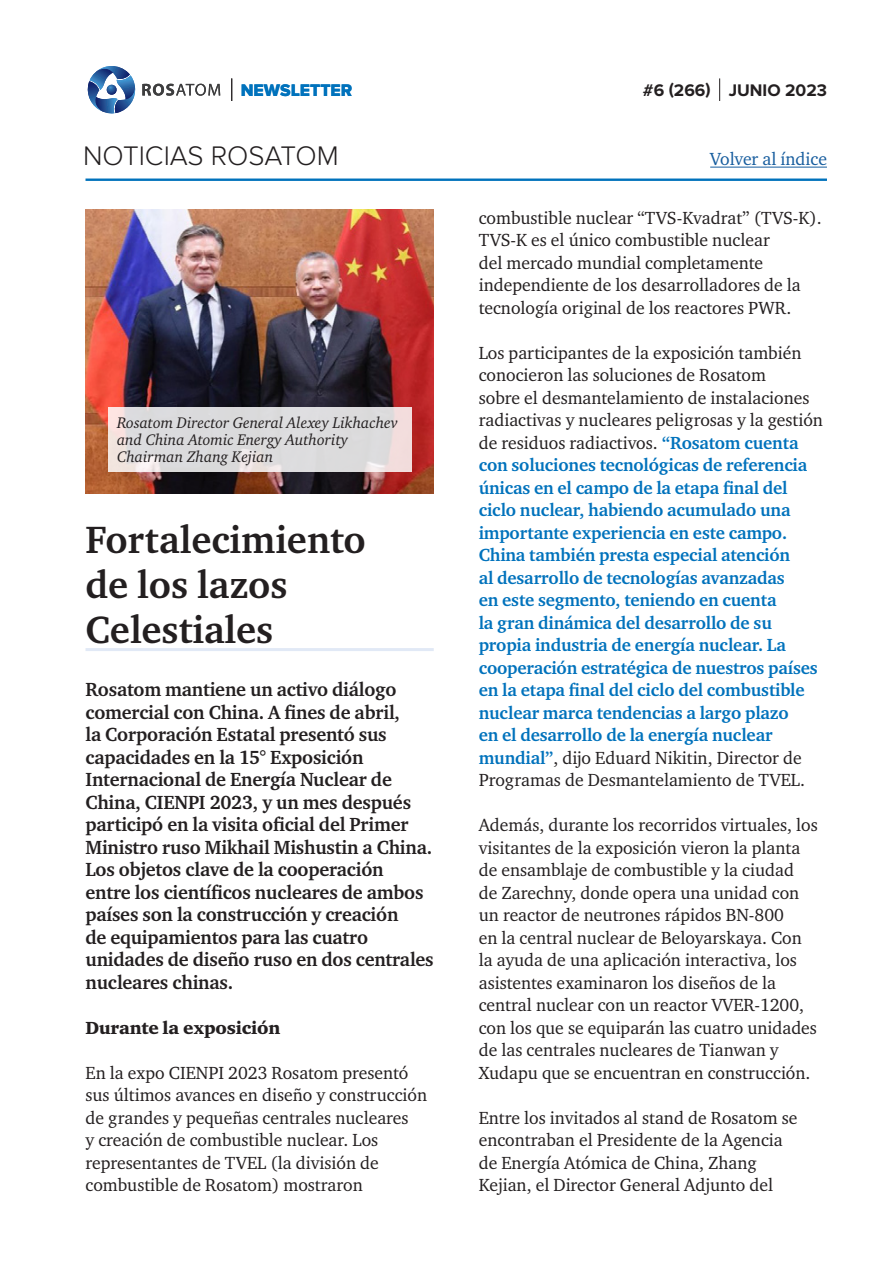
<style>
.page{position:relative;width:893px;height:1263px;background:#fff}
.page>*{position:absolute;margin:0;border:0;box-sizing:border-box;transform-origin:0 0}
.t1{font:700 39px/45px "Charter ITC";color:#231f20}
.t2{font:300 27.9px "Proxima Nova";color:#231f20}
.lead{font:700 19.5px/22.5px "Charter ITC";letter-spacing:-.01em;color:#231f20}
.main_text{font:18px/22.5px "Charter ITC";color:#231f20}
.main_text-2{font:700 18px/22.5px "Charter ITC";letter-spacing:-.01em;color:#0072bc}
.subtitle{font:18px "Charter Black ITC";letter-spacing:-.01em;color:#231f20}
.t3{font:18px "Charter ITC";color:#175d9e}
.t4{font:700 17.4px "Proxima Nova";color:#231f20}
.t5{font:17.4px "Proxima Nova Extrabld";color:#0072bc}
.Pic_caption{font:italic 15.75px/17.2px "Charter ITC";color:#231f20}
.s1{font-weight:400;color:#231f20}
</style>
<div class="page">
<hr style="left:86px;top:179px;width:741px;height:2px;background:#0072bc">
<hr style="left:710px;top:167px;width:117px;height:1px;background:#175d9e">
<svg style="left:719px;top:78px;width:1px;height:23px"></svg>
<svg style="left:87px;top:66px;width:49px;height:48px"></svg>
<svg style="left:142px;top:84px;width:78px;height:12px"></svg>
<svg style="left:231px;top:78px;width:1px;height:23px"></svg>
<hr style="left:86px;top:648px;width:348px;height:3px;background:#e1e9f6">
<img style="left:86px;top:209px;width:348px;height:285px">
<svg style="left:108px;top:407px;width:303px;height:64px;background:#dfdcdd"></svg>
<p class="t5" style="left:241px;top:80px;width:113px">NEWSLETTER</p>
<h2 class="t2" style="left:83px;top:140px;width:257px">NOTICIAS ROSATOM</h2>
<p class="Pic_caption" style="left:117px;top:414px;width:282px">Rosatom Director General Alexey Likhachev and China Atomic Energy Authority<br>Chairman Zhang Kejian</p>
<p class="t1" style="left:86px;top:517px;width:282px">Fortalecimiento de los lazos<br>Celestiales</p>
<p class="lead" style="left:86px;top:678px;width:350px">Rosatom mantiene un activo diálogo comercial con China. A fines de abril,<br>la Corporación Estatal presentó sus capacidades en la 15° Exposición Internacional de Energía Nuclear de China, CIENPI 2023, y un mes después participó en la visita oficial del Primer Ministro ruso Mikhail Mishustin a China.<br>Los objetos clave de la cooperación entre los científicos nucleares de ambos países son la construcción y creación<br>de equipamientos para las cuatro unidades de diseño ruso en dos centrales nucleares chinas.</p>
<p class="subtitle" style="left:86px;top:1016px;width:196px">Durante la exposición</p>
<p class="main_text" style="left:86px;top:1061px;width:343px">En la expo CIENPI 2023 Rosatom presentó sus últimos avances en diseño y construcción de grandes y pequeñas centrales nucleares<br>y creación de combustible nuclear. Los representantes de TVEL (la división de combustible de Rosatom) mostraron</p>
<p class="t4" style="left:643px;top:80px;width:186px">#6 (266) JUNIO 2023</p>
<p class="t3" style="left:710px;top:148px;width:118px">Volver al índice</p>
<p class="main_text" style="left:479px;top:206px;width:344px">combustible nuclear “TVS-Kvadrat” (TVS-K).<br>TVS-K es el único combustible nuclear<br>del mercado mundial completamente independiente de los desarrolladores de la tecnología original de los reactores PWR.</p>
<p class="main_text-2" style="left:479px;top:341px;width:346px"><span class="s1">Los participantes de la exposición también conocieron las soluciones de Rosatom<br>sobre el desmantelamiento de instalaciones radiactivas y nucleares peligrosas y la gestión de residuos radiactivos.</span> “Rosatom cuenta con soluciones tecnológicas de referencia únicas en el campo de la etapa final del ciclo nuclear, habiendo acumulado una importante experiencia en este campo.<br>China también presta especial atención<br>al desarrollo de tecnologías avanzadas<br>en este segmento, teniendo en cuenta<br>la gran dinámica del desarrollo de su propia industria de energía nuclear. La cooperación estratégica de nuestros países en la etapa final del ciclo del combustible nuclear marca tendencias a largo plazo<br>en el desarrollo de la energía nuclear mundial”<span class="s1">, dijo Eduard Nikitin, Director de Programas de Desmantelamiento de TVEL.</span></p>
<p class="main_text" style="left:479px;top:814px;width:341px">Además, durante los recorridos virtuales, los visitantes de la exposición vieron la planta de ensamblaje de combustible y la ciudad<br>de Zarechny, donde opera una unidad con un reactor de neutrones rápidos BN‑800<br>en la central nuclear de Beloyarskaya. Con la ayuda de una aplicación interactiva, los asistentes examinaron los diseños de la central nuclear con un reactor VVER‑1200, con los que se equiparán las cuatro unidades de las centrales nucleares de Tianwan y Xudapu que se encuentran en construcción.</p>
<p class="main_text" style="left:479px;top:1106px;width:320px">Entre los invitados al stand de Rosatom se encontraban el Presidente de la Agencia de Energía Atómica de China, Zhang Kejian, el Director General Adjunto del</p>
</div>
